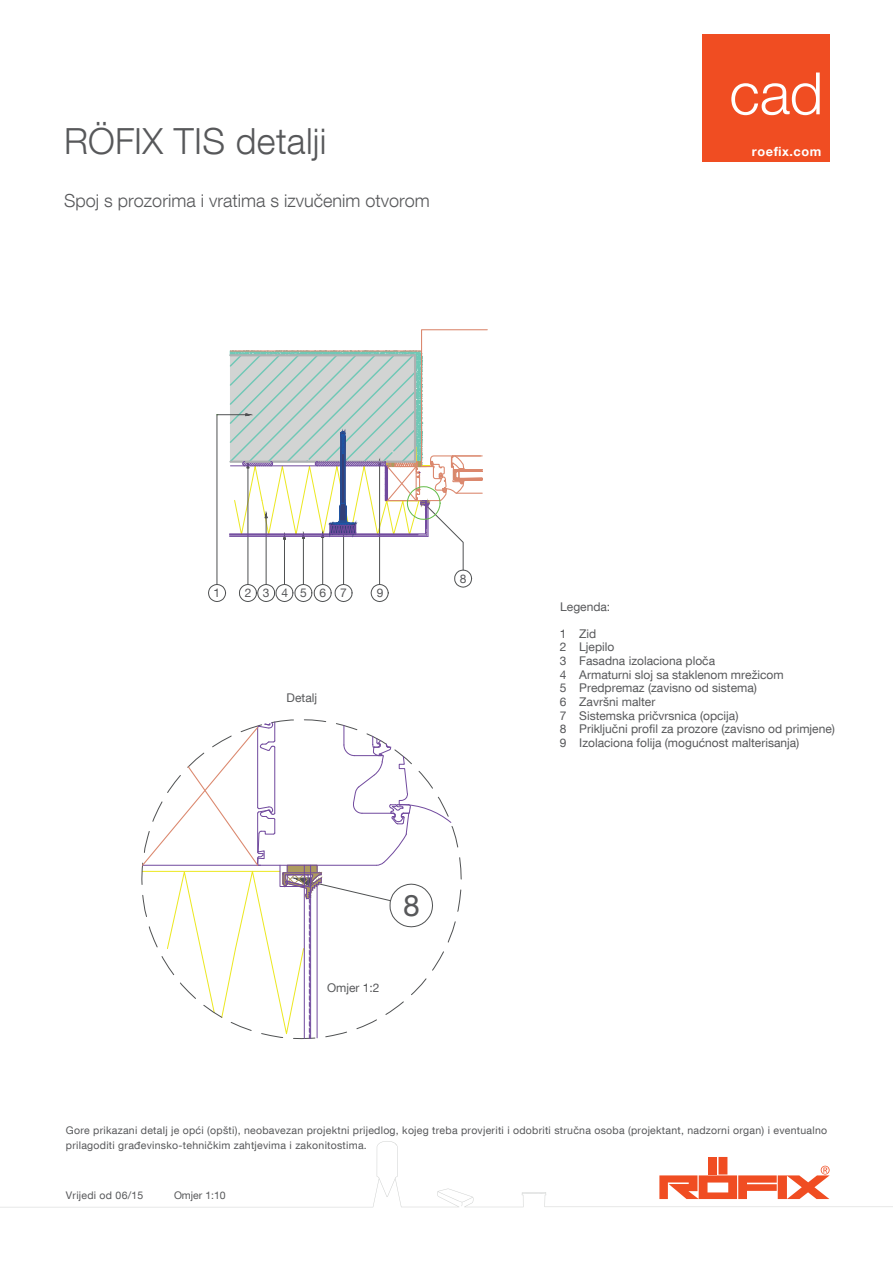
<style>
.page{position:relative;width:893px;height:1263px;background:#fff}
.page>*{position:absolute;margin:0;border:0;box-sizing:border-box;transform-origin:0 0}
.t1{font:300 58.5px "Helvetica Neue LT Com";color:#fff}
.t2{font:300 36px "Helvetica Neue LT Com";letter-spacing:.01em;color:#57585a}
.t3{font:30px "Helvetica Neue LT Com";color:#57585a}
.t4{font:300 18px "Helvetica Neue LT Com";color:#57585a}
.t5{font:700 12.75px "Helvetica Neue LT Com";letter-spacing:.045em;color:#fff}
.t6{font:12px/13.6px "Helvetica Neue LT Com";color:#57585a}
.t7{font:10.5px/15px "Helvetica Neue LT Com";letter-spacing:.025em;color:#57585a}
</style>
<div class="page">
<svg style="left:141px;top:719px;width:321px;height:320px"></svg>
<svg style="left:208px;top:329px;width:280px;height:273px"></svg>
<svg style="left:372px;top:1141px;width:520px;height:66px"></svg>
<div style="left:718px;top:1157px;width:9px;height:18px;background:#f04d22"></div>
<div style="left:708px;top:1157px;width:9px;height:18px;background:#f04d22"></div>
<svg style="left:659px;top:1166px;width:170px;height:33px"></svg>
<div style="left:702px;top:34px;width:127px;height:128px;background:#f04d22"></div>
<h2 class="t2" style="left:64px;top:119px;width:264px">RÖFIX TIS detalji</h2>
<h3 class="t4" style="left:64px;top:190px;width:367px">Spoj s prozorima i vratima s izvučenim otvorom</h3>
<h1 class="t1" style="left:729px;top:58px;width:95px">cad</h1>
<p class="t5" style="left:751px;top:144px;width:71px">roefix.com</p>
<p class="t6" style="left:213px;top:586px;width:8px">1</p>
<p class="t6" style="left:376px;top:586px;width:8px">9</p>
<p class="t6" style="left:245px;top:586px;width:26px">2 3</p>
<p class="t6" style="left:281px;top:586px;width:67px">456 7</p>
<p class="t6" style="left:286px;top:691px;width:32px">Detalj</p>
<p class="t6" style="left:460px;top:571px;width:8px">8</p>
<h3 class="t3" style="left:403px;top:887px;width:18px">8</h3>
<p class="t6" style="left:327px;top:981px;width:54px">Omjer 1:2</p>
<p class="t6" style="left:560px;top:599px;width:52px">Legenda:</p>
<p class="t6" style="left:560px;top:626px;width:276px">1 Zid<br>2 Ljepilo<br>3 Fasadna izolaciona ploča<br>4 Armaturni sloj sa staklenom mrežicom<br>5 Predpremaz (zavisno od sistema)<br>6 Završni malter<br>7 Sistemska pričvrsnica (opcija)<br>8 Priključni profil za prozore (zavisno od primjene)<br>9 Izolaciona folija (mogućnost malterisanja)</p>
<p class="t7" style="left:66px;top:1122px;width:762px">Gore prikazani detalj je opći (opšti), neobavezan projektni prijedlog, kojeg treba provjeriti i odobriti stručna osoba (projektant, nadzorni organ) i eventualno prilagoditi građevinsko-tehničkim zahtjevima i zakonitostima.</p>
<p class="t7" style="left:66px;top:1187px;width:79px">Vrijedi od 06/15</p>
<p class="t7" style="left:174px;top:1187px;width:53px">Omjer 1:10</p>
</div>
